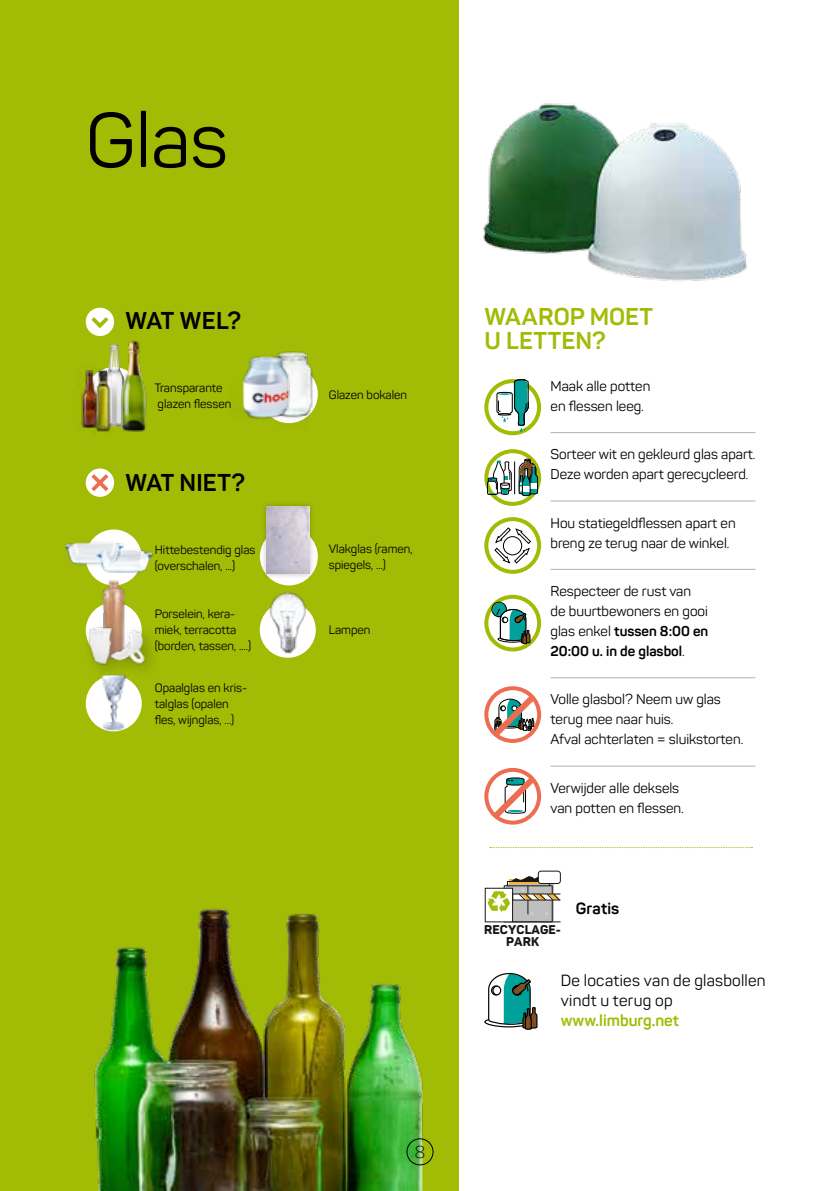
<style>
.page{position:relative;width:823px;height:1191px;background:#fff}
.page>*{position:absolute;margin:0;border:0;box-sizing:border-box;transform-origin:0 0}
.t1{font:76px "Panton";color:#000}
.t2{font:700 24px/24px "Panton";letter-spacing:.005em;color:#a2bb04}
.t3{font:700 24px "Panton";color:#000}
.t4{font:300 17px "Panton";color:#000}
.t5{font:16px/20px "Panton";letter-spacing:.015em;color:#000}
.t6{font:700 16px "Panton";color:#a2bb04}
.t7{font:700 16px "Panton";letter-spacing:.01em;color:#000}
.t8{font:14px/20px "Panton";color:#000}
.t9{font:800 12.6px/11.2px "Panton";letter-spacing:.01em;color:#181717;text-align:center}
.t10{font:12px/16px "Panton";color:#000}
.s1{font-weight:700}
</style>
<div class="page">
<div style="left:0;top:0;width:458px;height:1191px;background:#a2bb04"></div>
<img style="left:94px;top:908px;width:340px;height:283px">
<svg style="left:486px;top:451px;width:52px;height:53px"></svg>
<div style="left:484px;top:449px;width:56px;height:57px;border:4px solid #a2bb04;border-radius:50%"></div>
<svg style="left:518px;top:453px;width:20px;height:49px"></svg>
<hr style="left:514px;top:462px;width:1px;height:32px;background:#000">
<svg style="left:486px;top:457px;width:26px;height:38px"></svg>
<svg style="left:486px;top:597px;width:52px;height:52px"></svg>
<div style="left:484px;top:595px;width:56px;height:56px;border:4px solid #a2bb04;border-radius:50%"></div>
<div style="left:492px;top:603px;width:14px;height:14px;background:#00a19a;border-radius:50%"></div>
<div style="left:491px;top:602px;width:15px;height:15px;border:1px solid #000;border-radius:50%"></div>
<svg style="left:495px;top:608px;width:35px;height:36px"></svg>
<svg style="left:488px;top:770px;width:50px;height:52px"></svg>
<div style="left:484px;top:768px;width:56px;height:56px;border:4px solid #ed6d51;border-radius:50%"></div>
<svg style="left:486px;top:381px;width:52px;height:52px"></svg>
<div style="left:484px;top:379px;width:56px;height:56px;border:4px solid #a2bb04;border-radius:50%"></div>
<svg style="left:495px;top:379px;width:34px;height:53px"></svg>
<svg style="left:487px;top:688px;width:51px;height:53px"></svg>
<div style="left:484px;top:686px;width:56px;height:57px;border:4px solid #ed6d51;border-radius:50%"></div>
<svg style="left:486px;top:519px;width:52px;height:53px"></svg>
<div style="left:484px;top:517px;width:56px;height:57px;border:4px solid #a2bb04;border-radius:50%"></div>
<svg style="left:493px;top:526px;width:38px;height:38px"></svg>
<hr style="left:550px;top:432px;width:205px;height:1px;background:#b1b2b3">
<hr style="left:550px;top:500px;width:205px;height:1px;background:#b1b2b3">
<hr style="left:550px;top:569px;width:205px;height:1px;background:#b1b2b3">
<hr style="left:550px;top:677px;width:205px;height:1px;background:#b1b2b3">
<hr style="left:550px;top:766px;width:205px;height:1px;background:#b1b2b3">
<svg style="left:484px;top:972px;width:53px;height:58px"></svg>
<div style="left:490px;top:985px;width:11px;height:10px;border:1px solid #000;border-radius:50%"></div>
<div style="left:506px;top:884px;width:48px;height:36px;background:#c0bfc0"></div>
<div style="left:537px;top:870px;width:23px;height:14px;border:1px solid #181717;border-radius:3px"></div>
<div style="left:484px;top:888px;width:28px;height:34px;background:linear-gradient(to right,#fff,#fff)"></div>
<svg style="left:487px;top:874px;width:73px;height:41px"></svg>
<hr style="left:485px;top:921px;width:75px;height:1px;background:#181717">
<div style="left:86px;top:308px;width:28px;height:28px;background:#fff;border-radius:50%"></div>
<svg style="left:91px;top:317px;width:17px;height:11px"></svg>
<svg style="left:86px;top:602px;width:56px;height:56px"></svg>
<svg style="left:86px;top:675px;width:56px;height:56px"></svg>
<div style="left:259px;top:602px;width:56px;height:56px;background:#fff;border-radius:50%"></div>
<div style="left:86px;top:468px;width:28px;height:29px;background:#fff;border-radius:50%"></div>
<svg style="left:91px;top:474px;width:17px;height:17px"></svg>
<img style="left:307px;top:354px;width:7px;height:63px">
<img style="left:64px;top:529px;width:89px;height:54px">
<div style="left:260px;top:500px;width:55px;height:79px;background:#000;opacity:.25"></div>
<img style="left:265px;top:506px;width:45px;height:152px">
<img style="left:96px;top:579px;width:30px;height:39px">
<img style="left:85px;top:618px;width:65px;height:51px">
<img style="left:88px;top:668px;width:49px;height:64px">
<img style="left:483px;top:103px;width:265px;height:178px">
<img style="left:79px;top:370px;width:14px;height:59px">
<img style="left:107px;top:340px;width:40px;height:92px">
<img style="left:93px;top:368px;width:20px;height:66px">
<img style="left:242px;top:351px;width:65px;height:73px">
<svg style="left:489px;top:847px;width:263px;height:1px"></svg>
<div style="left:406px;top:1138px;width:27px;height:27px;border:1px solid #000;border-radius:50%"></div>
<h1 class="t1" style="left:86px;top:94px;width:144px">Glas</h1>
<h2 class="t3" style="left:125px;top:306px;width:117px">WAT WEL?</h2>
<p class="t10" style="left:155px;top:379px;width:78px">Transparante glazen flessen</p>
<p class="t10" style="left:328px;top:386px;width:80px">Glazen bokalen</p>
<h2 class="t3" style="left:125px;top:467px;width:121px">WAT NIET?</h2>
<p class="t10" style="left:155px;top:541px;width:102px">Hittebestendig glas (overschalen, ...)</p>
<p class="t10" style="left:328px;top:540px;width:85px">Vlakglas (ramen, spiegels, ...)</p>
<p class="t10" style="left:155px;top:606px;width:98px">Porselein, kera&shy;miek, terracotta (borden, tassen, ....)</p>
<p class="t10" style="left:155px;top:679px;width:94px">Opaalglas en kris&shy;talglas (opalen fles, wijnglas, ...)</p>
<p class="t10" style="left:328px;top:622px;width:43px">Lampen</p>
<p class="t4" style="left:414px;top:1141px;width:12px">8</p>
<h2 class="t2" style="left:484px;top:305px;width:170px">WAAROP MOET<br>U LETTEN?</h2>
<p class="t8" style="left:550px;top:376px;width:101px">Maak alle potten en flessen leeg.</p>
<p class="t8" style="left:550px;top:444px;width:206px">Sorteer wit en gekleurd glas apart.<br>Deze worden apart gerecycleerd.</p>
<p class="t8" style="left:550px;top:512px;width:186px">Hou statiegeldflessen apart en breng ze terug naar de winkel.</p>
<p class="t8" style="left:550px;top:581px;width:159px">Respecteer de rust van de buurtbewoners en gooi glas enkel <span class="s1">tussen 8:00 en<br>20:00 u. in de glasbol</span>.</p>
<p class="t8" style="left:550px;top:689px;width:194px">Volle glasbol? Neem uw glas terug mee naar huis.<br>Afval achterlaten = sluikstorten.</p>
<p class="t8" style="left:550px;top:777px;width:135px">Verwijder alle deksels van potten en flessen.</p>
<p class="t9" style="left:484px;top:924px;width:78px">RECYCLAGE-<br>PARK</p>
<p class="t7" style="left:575px;top:898px;width:45px">Gratis</p>
<p class="t5" style="left:560px;top:970px;width:206px">De locaties van de glasbollen vindt u terug op</p>
<p class="t6" style="left:560px;top:1010px;width:120px">www.limburg.net</p>
</div>
